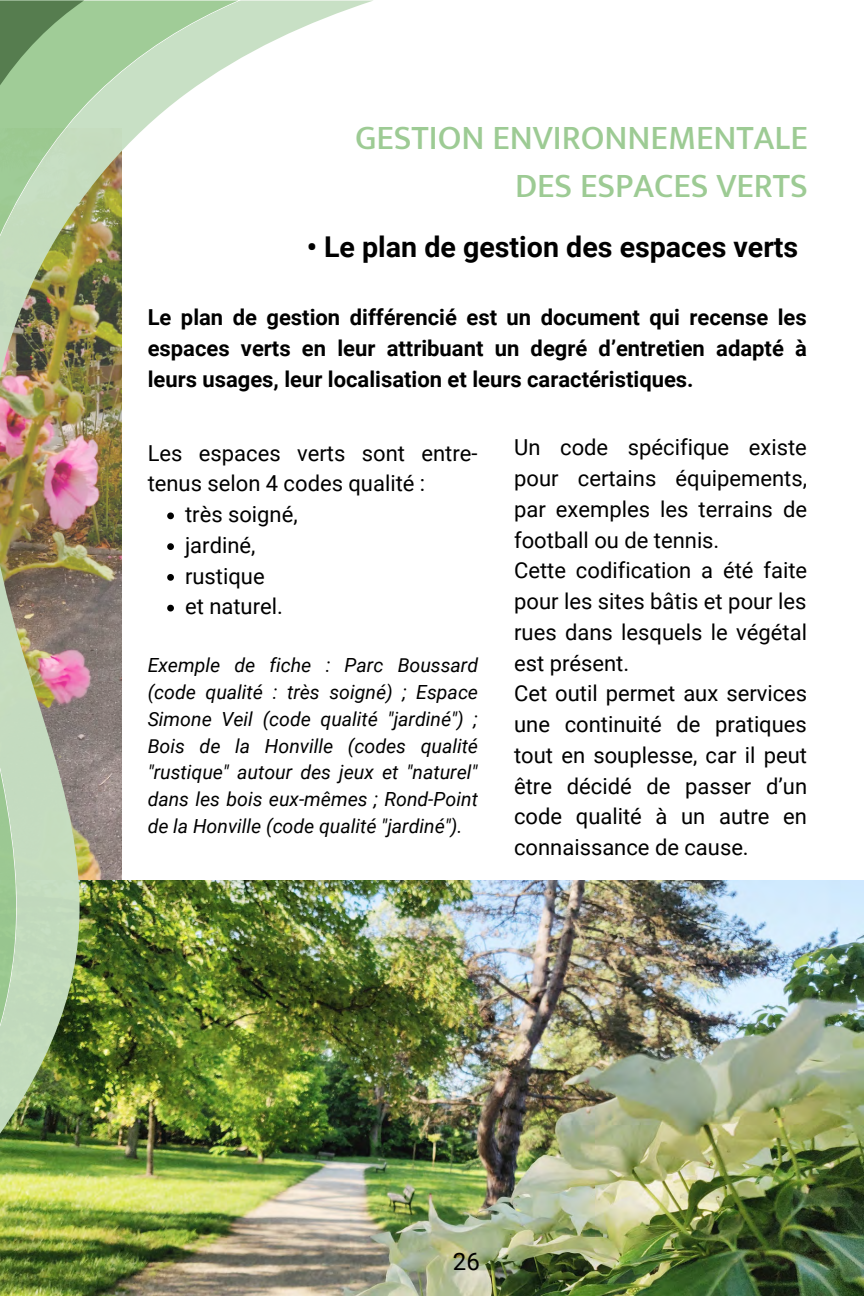
<style>
.page{position:relative;width:864px;height:1296px;background:#fff}
.page>*{position:absolute;margin:0;border:0;box-sizing:border-box;transform-origin:0 0}
.t1{font:500 34.4px "Mukta";color:#9dcb94}
.t2{font:700 28.6px "Roboto";color:#000}
.t3{font:24px "Roboto";color:#000}
.t4{font:22px/30.8px "Roboto";color:#000;text-align:justify}
.t5{font:700 22px/30.8px "Roboto";color:#000;text-align:justify}
.t6{font:italic 19.5px/26.7px "Roboto";color:#000;text-align:justify}
</style>
<div class="page">
<img style="left:374px;top:880px;width:490px;height:416px">
<img style="left:242px;top:1px;width:132px;height:1295px">
<img style="left:84px;top:1px;width:154px;height:1295px">
<img style="left:0;top:1px;width:84px;height:1295px">
<p class="t1" style="left:355px;top:117px;width:454px">GESTION ENVIRONNEMENTALE</p>
<p class="t1" style="left:515px;top:165px;width:294px">DES ESPACES VERTS</p>
<p class="t2" style="left:307px;top:231px;width:493px">• Le plan de gestion des espaces verts</p>
<p class="t5" style="left:148px;top:303px;width:661px">Le plan de gestion différencié est un document qui recense les espaces verts en leur attribuant un degré d’entretien adapté à leurs usages, leur localisation et leurs caractéristiques.</p>
<p class="t4" style="left:148px;top:438px;width:331px">Les espaces verts sont entre&shy;tenus selon 4 codes qualité :</p>
<p class="t4" style="left:514px;top:432px;width:294px">Un code spécifique existe pour certains équipements, par exemples les terrains de football ou de tennis.</p>
<p class="t4" style="left:514px;top:555px;width:295px">Cette codification a été faite pour les sites bâtis et pour les rues dans lesquels le végétal est présent.</p>
<p class="t4" style="left:514px;top:678px;width:295px">Cet outil permet aux services une continuité de pratiques tout en souplesse, car il peut être décidé de passer d’un code qualité à un autre en connaissance de cause.</p>
<p class="t4" style="left:185px;top:499px;width:114px">très soigné,</p>
<p class="t4" style="left:185px;top:530px;width:72px">jardiné,</p>
<p class="t4" style="left:185px;top:561px;width:81px">rustique</p>
<p class="t4" style="left:185px;top:592px;width:99px">et naturel.</p>
<p class="t6" style="left:148px;top:652px;width:332px">Exemple de fiche : Parc Boussard (code qualité : très soigné) ; Espace Simone Veil (code qualité "jardiné") ; Bois de la Honville (codes qualité "rustique" autour des jeux et "naturel" dans les bois eux-mêmes ; Rond-Point de la Honville (code qualité "jardiné").</p>
<p class="t3" style="left:453px;top:1248px;width:28px">26</p>
</div>
